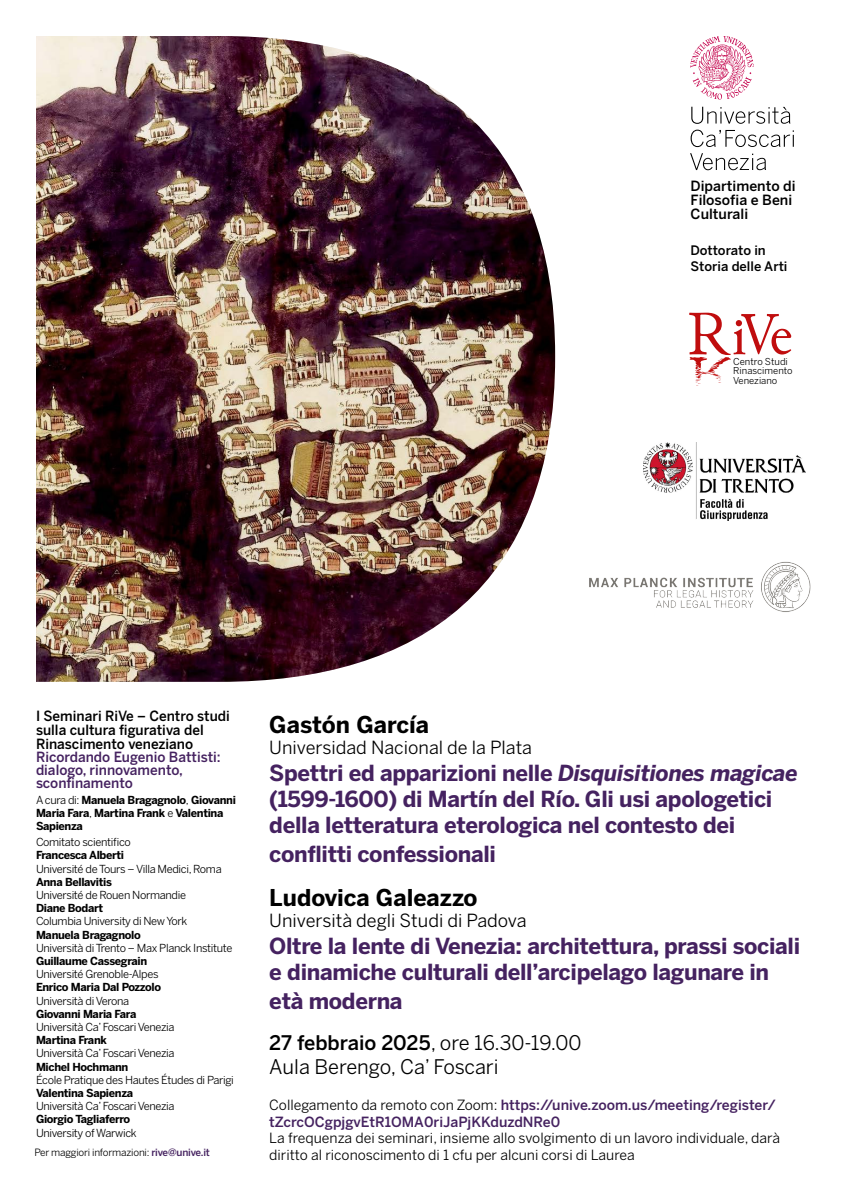
<style>
.page{position:relative;width:842px;height:1191px;background:#fff}
.page>*{position:absolute;margin:0;border:0;box-sizing:border-box;transform-origin:0 0}
.t1{font:700 23px "Benton Sans";color:#000}
.t2{font:700 22px/26.4px "Benton Sans";letter-spacing:-.015em;color:#452260}
.t3{font:20px/24px "Benton Sans";color:#000}
.t4{font:18px "Benton Sans";color:#000}
.t5{font:500 14px/13px "Benton Sans";color:#452260}
.t6{font:14px/16.8px "Benton Sans";color:#000}
.t7{font:500 14px/14px "Benton Sans";color:#000}
.t8{font:500 13px/15.6px "Benton Sans";color:#000}
.t9{font:11px "Benton Sans";letter-spacing:-.03em;color:#000}
.t10{font:700 11px/13.2px "Benton Sans";letter-spacing:-.03em;color:#000}
.t11{font:10px "Benton Sans";letter-spacing:-.02em;color:#000}
.t12{font:9.5px/9.5px "Benton Sans";color:#000}
.s1{font-weight:400}
.s2{font-weight:500;color:#452260}
.s3{font-style:italic}
.s4{font-weight:500}
.s5{font-weight:400;color:#000}
</style>
<div class="page">
<img style="left:36px;top:36px;width:519px;height:646px">
<svg style="left:691px;top:107px;width:99px;height:17px"></svg>
<svg style="left:691px;top:130px;width:103px;height:17px"></svg>
<svg style="left:690px;top:153px;width:76px;height:17px"></svg>
<svg style="left:690px;top:36px;width:64px;height:64px"></svg>
<svg style="left:689px;top:313px;width:102px;height:73px"></svg>
<img style="left:643px;top:442px;width:163px;height:78px">
<img style="left:589px;top:561px;width:222px;height:51px">
<p class="t7" style="left:691px;top:178px;width:107px">Dipartimento di<br>Filosofia e Beni<br>Culturali</p>
<p class="t8" style="left:690px;top:242px;width:99px">Dottorato in<br>Storia delle Arti</p>
<p class="t12" style="left:733px;top:356px;width:61px">Centro Studi<br>Rinascimento<br>Veneziano</p>
<p class="t7" style="left:36px;top:708px;width:195px">I Seminari RiVe – Centro studi sulla cultura figurativa del<br>Rinascimento veneziano</p>
<p class="t5" style="left:36px;top:750px;width:186px">Ricordando Eugenio Battisti: dialogo, rinnovamento, sconfinamento</p>
<p class="t10" style="left:36px;top:793px;width:201px"><span class="s1">A cura di:</span> Manuela Bragagnolo<span class="s1">,</span> Giovanni<br>Maria Fara<span class="s1">,</span> Martina Frank <span class="s1">e</span> Valentina<br>Sapienza</p>
<p class="t9" style="left:36px;top:835px;width:96px">Comitato scientifico</p>
<p class="t10" style="left:36px;top:848px;width:90px">Francesca Alberti</p>
<p class="t9" style="left:36px;top:862px;width:187px">Université de Tours – Villa Medici, Roma</p>
<p class="t10" style="left:36px;top:875px;width:77px">Anna Bellavitis</p>
<p class="t9" style="left:36px;top:888px;width:152px">Université de Rouen Normandie</p>
<p class="t10" style="left:36px;top:901px;width:69px">Diane Bodart</p>
<p class="t9" style="left:36px;top:915px;width:153px">Columbia University di New York</p>
<p class="t10" style="left:36px;top:928px;width:106px">Manuela Bragagnolo</p>
<p class="t9" style="left:36px;top:941px;width:198px">Università di Trento – Max Planck Institute</p>
<p class="t10" style="left:36px;top:954px;width:113px">Guillaume Cassegrain</p>
<p class="t9" style="left:36px;top:967px;width:124px">Université Grenoble-Alpes</p>
<p class="t10" style="left:36px;top:980px;width:127px">Enrico Maria Dal Pozzolo</p>
<p class="t9" style="left:36px;top:994px;width:95px">Università di Verona</p>
<p class="t10" style="left:36px;top:1007px;width:102px">Giovanni Maria Fara</p>
<p class="t9" style="left:36px;top:1020px;width:140px">Università Ca’ Foscari Venezia</p>
<p class="t10" style="left:36px;top:1033px;width:72px">Martina Frank</p>
<p class="t9" style="left:36px;top:1047px;width:140px">Università Ca’ Foscari Venezia</p>
<p class="t10" style="left:36px;top:1060px;width:94px">Michel Hochmann</p>
<p class="t9" style="left:36px;top:1073px;width:199px">École Pratique des Hautes Études di Parigi</p>
<p class="t10" style="left:36px;top:1086px;width:99px">Valentina Sapienza</p>
<p class="t9" style="left:36px;top:1099px;width:140px">Università Ca’ Foscari Venezia</p>
<p class="t10" style="left:36px;top:1112px;width:96px">Giorgio Tagliaferro</p>
<p class="t9" style="left:36px;top:1126px;width:102px">University of Warwick</p>
<p class="t11" style="left:35px;top:1146px;width:177px">Per maggiori informazioni: <span class="s2">rive@unive.it</span></p>
<h1 class="t1" style="left:269px;top:710px;width:161px">Gastón García</h1>
<h3 class="t4" style="left:269px;top:737px;width:264px">Universidad Nacional de la Plata</h3>
<h2 class="t2" style="left:269px;top:759px;width:530px">Spettri ed apparizioni nelle <span class="s3">Disquisitiones magicae </span>(1599-1600) di Martín del Río. Gli usi apologetici della letteratura eterologica nel contesto dei</h2>
<h2 class="t2" style="left:269px;top:840px;width:228px">conflitti confessionali</h2>
<h1 class="t1" style="left:269px;top:883px;width:210px">Ludovica Galeazzo</h1>
<h3 class="t4" style="left:269px;top:910px;width:259px">Università degli Studi di Padova</h3>
<h2 class="t2" style="left:269px;top:932px;width:532px">Oltre la lente di Venezia: architettura, prassi sociali e dinamiche culturali dell’arcipelago lagunare in</h2>
<h2 class="t2" style="left:269px;top:987px;width:135px">età moderna</h2>
<h3 class="t3" style="left:269px;top:1030px;width:314px"><span class="s4">27 febbraio 2025</span>, ore 16.30-19.00<br>Aula Berengo, Ca’ Foscari</h3>
<p class="t5" style="left:269px;top:1096px;width:508px;line-height:16.8px"><span class="s5">Collegamento da remoto con Zoom:</span> https://unive.zoom.us/meeting/register/ tZcrcOCgpjgvEtR1OMA0riJaPjKKduzdNRe0</p>
<p class="t6" style="left:269px;top:1129px;width:512px">La frequenza dei seminari, insieme allo svolgimento di un lavoro individuale, darà diritto al riconoscimento di 1 cfu per alcuni corsi di Laurea</p>
</div>
